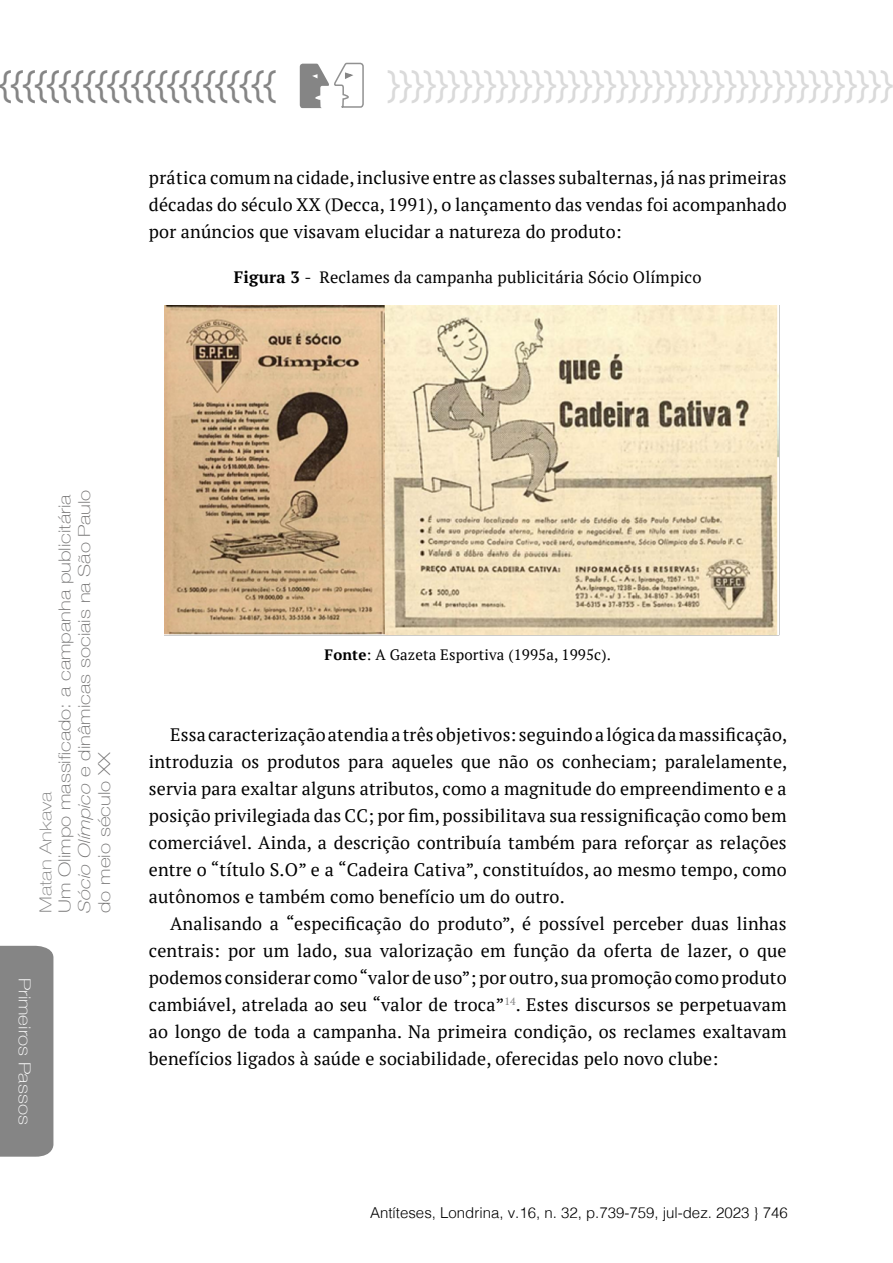
<style>
.page{position:relative;width:893px;height:1263px;background:#fff}
.page>*{position:absolute;margin:0;border:0;box-sizing:border-box;transform-origin:0 0}
.t1{font:36px "Helvetica";color:#dadada}
.t2{font:18px/27px "PT Serif";letter-spacing:.01em;color:#000;text-align:justify}
.t3{font:100 16.5px/19.8px "Helvetica Neue";color:#706f6f;scale:1.25 1}
.t4{font:16.5px "PT Serif";letter-spacing:.01em;color:#000}
.t5{font:100 16.5px "Helvetica Neue";color:#fff;scale:1.25 1}
.t6{font:100 16.5px "Helvetica Neue";color:#858585;scale:1.25 1}
.t7{font:300 15px "Helvetica";color:#000}
.t8{font:15px "PT Serif";letter-spacing:.01em;color:#000}
.s1{font-weight:700}
.s2{font-style:italic}
</style>
<div class="page">
<div style="left:0;top:946px;width:53px;height:211px;background:#858585"></div>
<svg style="left:300px;top:62px;width:64px;height:46px"></svg>
<img style="left:164px;top:305px;width:615px;height:330px">
<h1 class="t1" style="left:387px;top:56px;width:507px">}}}}}}}}}}}}}}}}}}}}}}}}}}}}}}}}}}}}}}}}}}</h1>
<p class="t2" style="left:149px;top:164px;width:639px">prática comum na cidade, inclusive entre as classes subalternas, já nas primeiras décadas do século XX (Decca, 1991), o lançamento das vendas foi acompanhado por anúncios que visavam elucidar a natureza do produto:</p>
<p class="t4" style="left:234px;top:266px;width:469px"><span class="s1">Figura 3</span> - Reclames da campanha publicitária Sócio Olímpico</p>
<p class="t3" style="left:54px;top:913px;width:340px;rotate:-90deg">Um Olimpo massificado: a campanha publicitária<br><span class="s2">Sócio Olímpico</span> e dinâmicas sociais na São Paulo do meio século XX</p>
<p class="t6" style="left:33px;top:913px;width:99px;rotate:-90deg">Matan Ankava</p>
<p class="t5" style="left:37px;top:978px;width:119px;rotate:90deg">Primeiros Passos</p>
<p class="t8" style="left:325px;top:644px;width:288px"><span class="s1">Fonte</span>: A Gazeta Esportiva (1995a, 1995c).</p>
<p class="t2" style="left:149px;top:720px;width:640px;text-indent:21px">Essa caracterização atendia a três objetivos: seguindo a lógica da massificação, introduzia os produtos para aqueles que não os conheciam; paralelamente, servia para exaltar alguns atributos, como a magnitude do empreendimento e a posição privilegiada das CC; por fim, possibilitava sua ressignificação como bem comerciável. Ainda, a descrição contribuía também para reforçar as relações entre o “título S.O” e a “Cadeira Cativa”, constituídos, ao mesmo tempo, como autônomos e também como benefício um do outro.</p>
<p class="t2" style="left:149px;top:909px;width:639px;text-indent:21px">Analisando a “especificação do produto”, é possível perceber duas linhas centrais: por um lado, sua valorização em função da oferta de lazer, o que podemos considerar como “valor de uso”; por outro, sua promoção como produto cambiável, atrelada ao seu “valor de troca”<sup>14</sup>. Estes discursos se perpetuavam ao longo de toda a campanha. Na primeira condição, os reclames exaltavam benefícios ligados à saúde e sociabilidade, oferecidas pelo novo clube:</p>
<p class="t7" style="left:370px;top:1200px;width:419px">Antíteses, Londrina, v.16, n. 32, p.739-759, jul-dez. 2023 } 746</p>
</div>
